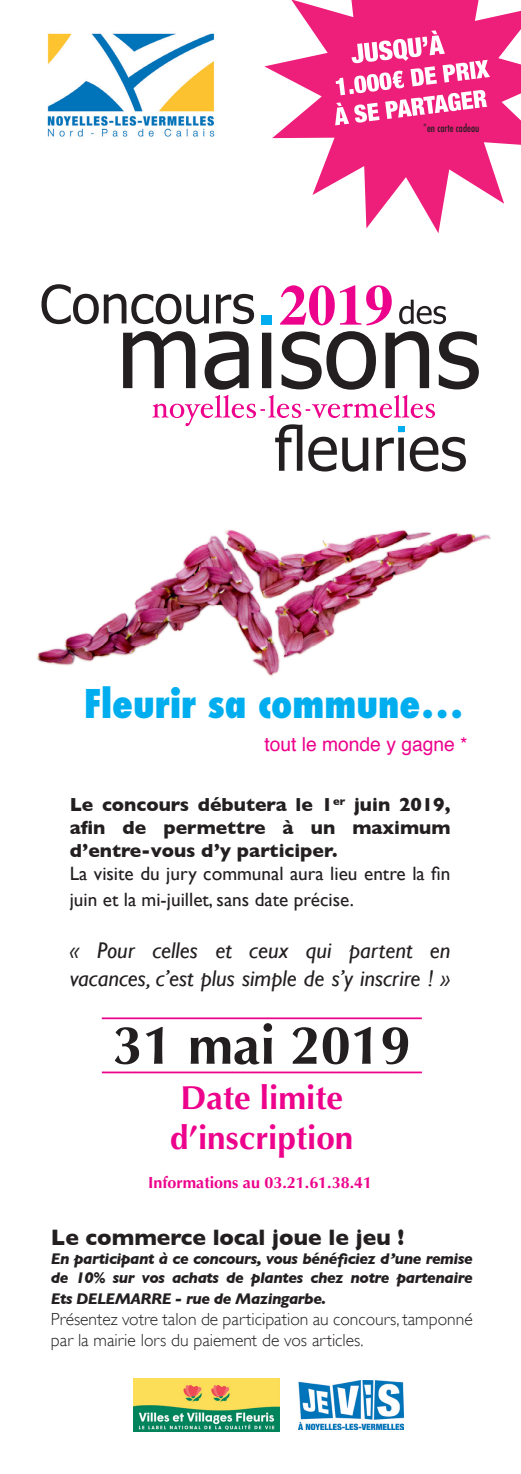
<style>
.page{position:relative;width:521px;height:1474px;background:#fff}
.page>*{position:absolute;margin:0;border:0;box-sizing:border-box;transform-origin:0 0}
.t1{font:700 57.05px "Times";color:#ed028c}
.t2{font:700 54.25px "Optima";color:#231f20}
.t3{font:800 condensed 38.5px "Futura";color:#00aeef}
.t4{font:700 33.25px/39.9px "Optima";color:#ed028c;text-align:center}
.t5{font:italic 22.75px/27.3px "Gill Sans";color:#231f20}
.t6{font:700 22.75px "Gill Sans";color:#231f20}
.t7{font:700 19.25px/23.1px "Gill Sans";color:#231f20;text-align:justify}
.t8{font:19.25px/25.2px "Gill Sans";color:#231f20}
.t9{font:19.25px "Helvetica";color:#ed028c}
.t10{font:300 17.5px/21px "Gill Sans";color:#231f20}
.t11{font:700 16.1px "Optima";color:#ed028c}
.t12{font:italic 700 15.75px/18.9px "Gill Sans";letter-spacing:-.03em;color:#231f20}
.t13{font:500 condensed 10.5px "Futura";color:#231f20}
</style>
<div class="page">
<img style="left:47px;top:33px;width:168px;height:104px">
<svg style="left:264px;top:0;width:257px;height:233px;fill:#ee237e"></svg>
<svg style="left:335px;top:30px;width:155px;height:95px"></svg>
<img style="left:37px;top:529px;width:454px;height:148px">
<svg style="left:41px;top:284px;width:213px;height:40px"></svg>
<svg style="left:123px;top:331px;width:356px;height:58px"></svg>
<svg style="left:399px;top:299px;width:47px;height:25px"></svg>
<div style="left:261px;top:315px;width:11px;height:9px;background:#00aeef"></div>
<svg style="left:152px;top:395px;width:314px;height:76px"></svg>
<img style="left:299px;top:1380px;width:104px;height:49px">
<img style="left:134px;top:1378px;width:145px;height:53px">
<hr style="left:102px;top:1071px;width:320px;height:2px;background:#ed028c">
<hr style="left:102px;top:1017px;width:320px;height:2px;background:#ed028c">
<p class="t13" style="left:423px;top:122px;width:58px">*en carte cadeau</p>
<h1 class="t1" style="left:279px;top:251px;width:116px">2019</h1>
<h3 class="t3" style="left:84px;top:677px;width:381px">Fleurir sa commune…</h3>
<p class="t9" style="left:264px;top:729px;width:205px">tout le monde y gagne *</p>
<p class="t7" style="left:70px;top:793px;width:382px">Le concours débutera le 1<sup>er</sup> juin 2019, afin de permettre à un maximum d’entre-vous d’y participer.</p>
<p class="t8" style="left:70px;top:861px;width:382px">La visite du jury communal aura lieu entre la fin juin et la mi-juillet, sans date précise.</p>
<h3 class="t5" style="left:70px;top:936px;width:382px">« Pour celles et ceux qui partent en vacances, c’est plus simple de s’y inscrire ! »</h3>
<h2 class="t2" style="left:112px;top:1013px;width:300px">31 mai 2019</h2>
<h3 class="t4" style="left:170px;top:1077px;width:184px">Date limite d’inscription</h3>
<p class="t11" style="left:148px;top:1173px;width:225px">Informations au 03.21.61.38.41</p>
<h3 class="t6" style="left:51px;top:1224px;width:355px">Le commerce local joue le jeu !</h3>
<p class="t12" style="left:51px;top:1249px;width:423px">En participant à ce concours, vous bénéficiez d’une remise de 10% sur vos achats de plantes chez notre partenaire</p>
<p class="t12" style="left:51px;top:1289px;width:277px">Ets DELEMARRE - rue de Mazingarbe.</p>
<p class="t10" style="left:51px;top:1308px;width:423px">Présentez votre talon de participation au concours, tamponné par la mairie lors du paiement de vos articles.</p>
</div>
